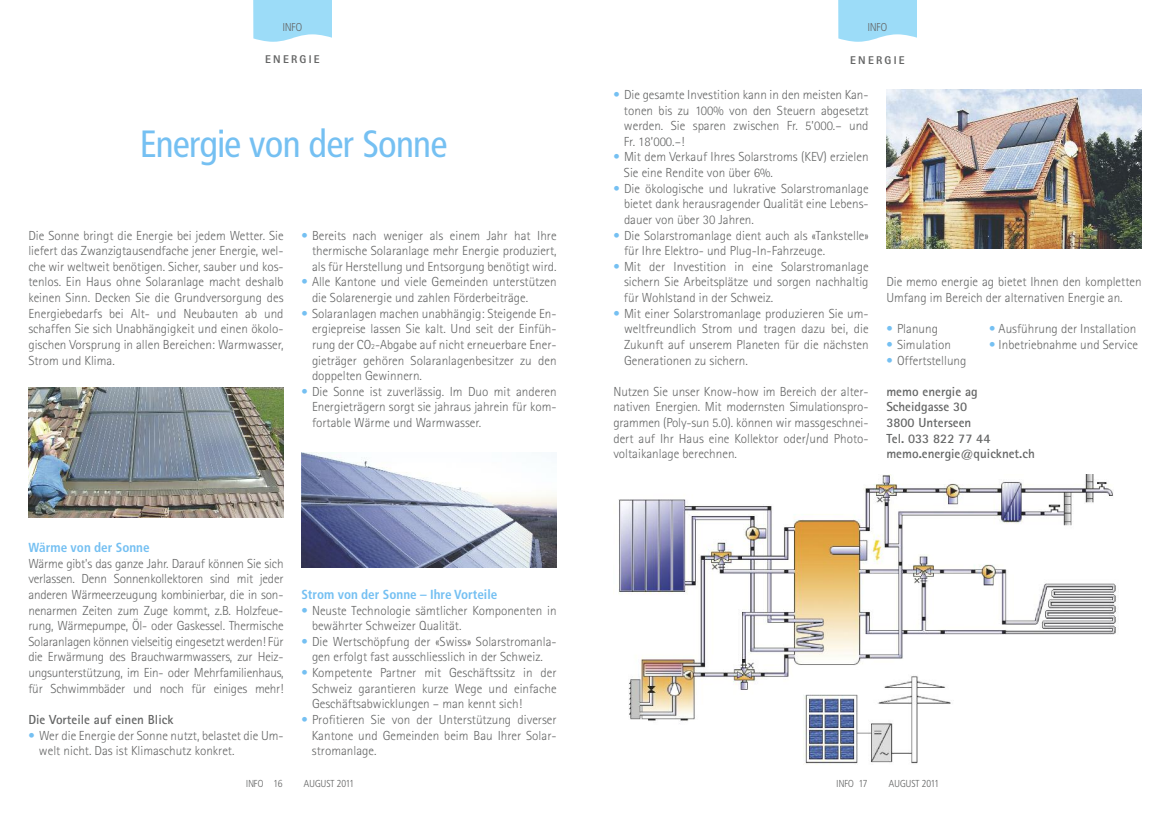
<style>
.page{position:relative;width:1170px;height:815px;background:#fff}
.page>*{position:absolute;margin:0;border:0;box-sizing:border-box;transform-origin:0 0}
.t1{font:37.5px "Frutiger Condensed BQ";color:#75c0f2}
.t2{font:300 13.12px/15.6px "Rotis Sans Serif";color:#646565;text-align:justify}
.t3{font:700 13.12px/15.6px "Rotis Sans Serif";color:#646565}
.t4{font:700 condensed 13.12px "Frutiger";color:#75c0f2}
.t5{font:800 11.25px "Rotis Sans Serif";letter-spacing:.2em;color:#646565}
.t6{font:300 11.25px "Frutiger Condensed BQ";letter-spacing:.02em;color:#646565}
.t7{font:300 10px "Frutiger Condensed BQ";color:#646565}
.s1{color:#75c0f2}
.s2{font-size:7.88px}
</style>
<div class="page">
<svg style="left:253px;top:0;width:79px;height:42px;background:#a5dff8"></svg>
<img style="left:618px;top:475px;width:499px;height:290px">
<img style="left:28px;top:388px;width:255px;height:129px">
<img style="left:301px;top:452px;width:255px;height:115px">
<img style="left:886px;top:90px;width:255px;height:158px">
<svg style="left:838px;top:0;width:78px;height:42px;background:#a5dff8"></svg>
<p class="t6" style="left:283px;top:21px;width:21px">INFO</p>
<p class="t5" style="left:265px;top:55px;width:56px">ENERGIE</p>
<h1 class="t1" style="left:140px;top:122px;width:308px">Energie von der Sonne</h1>
<p class="t2" style="left:28px;top:229px;width:257px">Die Sonne bringt die Energie bei jedem Wetter. Sie liefert das Zwanzigtausendfache jener Energie, wel&shy;che wir weltweit benötigen. Sicher, sauber und kos&shy;tenlos. Ein Haus ohne Solaranlage macht deshalb keinen Sinn. Decken Sie die Grundversorgung des Energiebedarfs bei Alt- und Neubauten ab und schaffen Sie sich Unabhängigkeit und einen ökolo&shy;gischen Vorsprung in allen Bereichen: Warmwasser, Strom und Klima.</p>
<p class="t2" style="left:312px;top:229px;width:246px;text-indent:-11px"><span class="s1">•</span> Bereits nach weniger als einem Jahr hat Ihre thermische Solaranlage mehr Energie produziert, als für Herstellung und Entsorgung benötigt wird.</p>
<p class="t2" style="left:312px;top:275px;width:246px;text-indent:-11px"><span class="s1">•</span> Alle Kantone und viele Gemeinden unterstützen die Solarenergie und zahlen Förderbeiträge.</p>
<p class="t2" style="left:312px;top:307px;width:246px;text-indent:-11px"><span class="s1">•</span> Solaranlagen machen unabhängig: Steigende En&shy;ergiepreise lassen Sie kalt. Und seit der Einfüh&shy;rung der CO<span class="s2">2</span>-Abgabe auf nicht erneuerbare Ener&shy;gieträger gehören Solaranlagenbesitzer zu den doppelten Gewinnern.</p>
<p class="t2" style="left:312px;top:385px;width:246px;text-indent:-11px"><span class="s1">•</span> Die Sonne ist zuverlässig. Im Duo mit anderen Energieträgern sorgt sie jahraus jahrein für kom&shy;fortable Wärme und Warmwasser.</p>
<p class="t4" style="left:28px;top:542px;width:123px">Wärme von der Sonne</p>
<p class="t2" style="left:28px;top:557px;width:257px">Wärme gibt's das ganze Jahr. Darauf können Sie sich verlassen. Denn Sonnenkollektoren sind mit jeder anderen Wärmeerzeugung kombinierbar, die in son&shy;nenarmen Zeiten zum Zuge kommt, z.B. Holzfeue&shy;rung, Wärmepumpe, Öl- oder Gaskessel. Thermische Solaranlagen können vielseitig eingesetzt werden! Für die Erwärmung des Brauchwarmwassers, zur Heiz&shy;ungsunterstützung, im Ein- oder Mehrfamilienhaus, für Schwimmbäder und noch für einiges mehr!</p>
<p class="t3" style="left:28px;top:713px;width:146px">Die Vorteile auf einen Blick</p>
<p class="t2" style="left:39px;top:729px;width:246px;text-indent:-11px"><span class="s1">•</span> Wer die Energie der Sonne nutzt, belastet die Um&shy;welt nicht. Das ist Klimaschutz konkret.</p>
<p class="t4" style="left:301px;top:589px;width:197px">Strom von der Sonne – Ihre Vorteile</p>
<p class="t2" style="left:312px;top:604px;width:246px;text-indent:-11px"><span class="s1">•</span> Neuste Technologie sämtlicher Komponenten in bewährter Schweizer Qualität.</p>
<p class="t2" style="left:301px;top:635px;width:257px;text-align:center"><span class="s1">•</span> Die Wertschöpfung der «Swiss» Solarstromanla&shy;gen erfolgt fast ausschliesslich in der Schweiz.</p>
<p class="t2" style="left:312px;top:666px;width:246px;text-indent:-11px"><span class="s1">•</span> Kompetente Partner mit Geschäftssitz in der Schweiz garantieren kurze Wege und einfache Geschäftsabwicklungen – man kennt sich!</p>
<p class="t2" style="left:312px;top:713px;width:246px;text-indent:-11px"><span class="s1">•</span> Profitieren Sie von der Unterstützung diverser Kantone und Gemeinden beim Bau Ihrer Solar&shy;stromanlage.</p>
<p class="t7" style="left:246px;top:778px;width:38px">INFO 16</p>
<p class="t7" style="left:304px;top:778px;width:52px">AUGUST 2011</p>
<p class="t6" style="left:867px;top:21px;width:21px">INFO</p>
<p class="t5" style="left:850px;top:57px;width:56px">ENERGIE</p>
<p class="t2" style="left:624px;top:88px;width:246px;text-indent:-11px"><span class="s1">•</span> Die gesamte Investition kann in den meisten Kan&shy;tonen bis zu 100% von den Steuern abgesetzt werden. Sie sparen zwischen Fr. 5’000.– und Fr. 18’000.–!</p>
<p class="t2" style="left:624px;top:150px;width:246px;text-indent:-11px"><span class="s1">•</span> Mit dem Verkauf Ihres Solarstroms (KEV) erzielen<br>Sie eine Rendite von über 6%.</p>
<p class="t2" style="left:624px;top:182px;width:246px;text-indent:-11px"><span class="s1">•</span> Die ökologische und lukrative Solarstromanlage bietet dank herausragender Qualität eine Lebens&shy;dauer von über 30 Jahren.</p>
<p class="t2" style="left:624px;top:229px;width:246px;text-indent:-11px"><span class="s1">•</span> Die Solarstromanlage dient auch als «Tankstelle» für Ihre Elektro- und Plug-In-Fahrzeuge.</p>
<p class="t2" style="left:624px;top:260px;width:246px;text-indent:-11px"><span class="s1">•</span> Mit der Investition in eine Solarstromanlage sichern Sie Arbeitsplätze und sorgen nachhaltig für Wohlstand in der Schweiz.</p>
<p class="t2" style="left:624px;top:307px;width:246px;text-indent:-11px"><span class="s1">•</span> Mit einer Solarstromanlage produzieren Sie um&shy;weltfreundlich Strom und tragen dazu bei, die Zukunft auf unserem Planeten für die nächsten Generationen zu sichern.</p>
<p class="t2" style="left:613px;top:385px;width:257px">Nutzen Sie unser Know-how im Bereich der alter&shy;nativen Energien. Mit modernsten Simulationspro&shy;grammen (Poly-sun 5.0). können wir massgeschnei&shy;dert auf Ihr Haus eine Kollektor oder/und Photo&shy;voltaikanlage berechnen.</p>
<p class="t2" style="left:886px;top:275px;width:257px">Die memo energie ag bietet Ihnen den kompletten<br>Umfang im Bereich der alternativen Energie an.</p>
<p class="t2" style="left:886px;top:322px;width:53px"><span class="s1">•</span> Planung</p>
<p class="t2" style="left:989px;top:322px;width:149px"><span class="s1">•</span> Ausführung der Installation</p>
<p class="t2" style="left:886px;top:338px;width:66px"><span class="s1">•</span> Simulation</p>
<p class="t2" style="left:989px;top:338px;width:150px"><span class="s1">•</span> Inbetriebnahme und Service</p>
<p class="t2" style="left:886px;top:354px;width:82px"><span class="s1">•</span> Offertstellung</p>
<p class="t3" style="left:886px;top:385px;width:150px">memo energie ag<br>Scheidgasse 30<br>3800 Unterseen<br>Tel. 033 822 77 44 memo.energie@quicknet.ch</p>
<p class="t7" style="left:836px;top:778px;width:32px">INFO 17</p>
<p class="t7" style="left:888px;top:778px;width:52px">AUGUST 2011</p>
</div>
